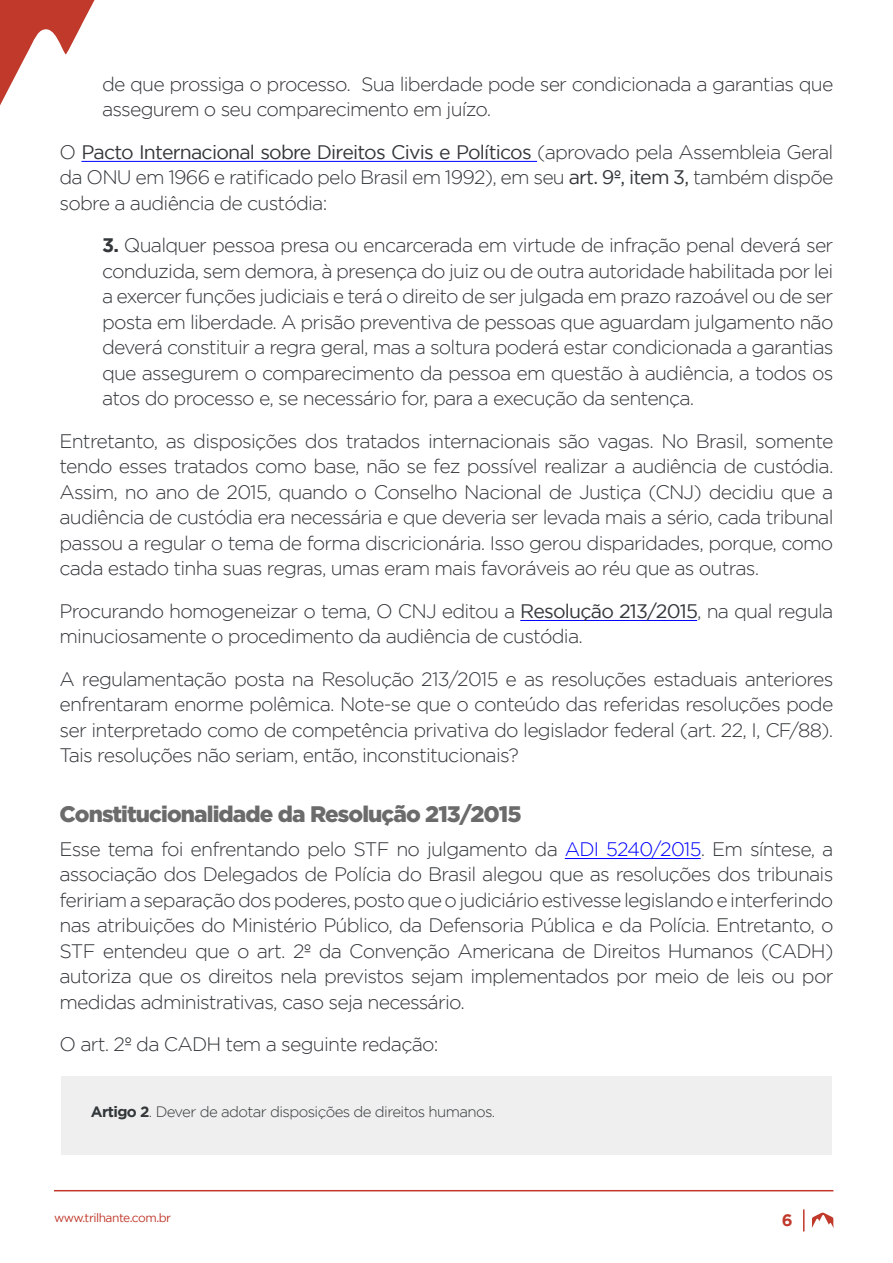
<style>
.page{position:relative;width:893px;height:1263px;background:#fff}
.page>*{position:absolute;margin:0;border:0;box-sizing:border-box;transform-origin:0 0}
.Título_3{font:900 22.5px "Gotham";letter-spacing:-.04em;color:#6b6b6b}
.Parágrafo_Texto{font:300 19.5px/25.5px "Gotham";letter-spacing:-.04em;color:#33373a;text-align:justify}
.t1{font:700 16.5px "Gotham";color:#c0392b}
.Citação_de_Lei_Artig{font:300 15px "Gotham";letter-spacing:-.04em;color:#33373a}
.t2{font:12px "Gotham";letter-spacing:-.04em;color:#c0392b}
.s1{font-weight:400}
.s2{font-weight:700}
.s3{color:#00f}
</style>
<div class="page">
<svg style="left:0;top:0;width:95px;height:105px"></svg>
<svg style="left:803px;top:1209px;width:1px;height:22px"></svg>
<svg style="left:811px;top:1212px;width:23px;height:16px"></svg>
<hr style="left:54px;top:1190px;width:779px;height:1px;background:#c0392b">
<hr style="left:81px;top:161px;width:456px;height:1px;background:#00f">
<hr style="left:520px;top:620px;width:177px;height:1px;background:#00f">
<hr style="left:565px;top:858px;width:136px;height:1px;background:#00f">
<div style="left:61px;top:1076px;width:771px;height:78px;background:#eeefee"></div>
<p class="Parágrafo_Texto" style="left:102px;top:71px;width:733px">de que prossiga o processo. Sua liberdade pode ser condicionada a garantias que assegurem o seu comparecimento em juízo.</p>
<p class="Parágrafo_Texto" style="left:60px;top:139px;width:775px">O <span class="s1">Pacto Internacional sobre Direitos Civis e Políticos</span> (aprovado pela Assembleia Geral da ONU em 1966 e ratificado pelo Brasil em 1992), em seu <span class="s1">art. 9º, item 3,</span> também dispõe sobre a audiência de custódia:</p>
<p class="Parágrafo_Texto" style="left:102px;top:232px;width:733px"><span class="s2">3.</span> Qualquer pessoa presa ou encarcerada em virtude de infração penal deverá ser conduzida, sem demora, à presença do juiz ou de outra autoridade habilitada por lei a exercer funções judiciais e terá o direito de ser julgada em prazo razoável ou de ser posta em liberdade. A prisão preventiva de pessoas que aguardam julgamento não deverá constituir a regra geral, mas a soltura poderá estar condicionada a garantias que assegurem o comparecimento da pessoa em questão à audiência, a todos os atos do processo e, se necessário for, para a execução da sentença.</p>
<p class="Parágrafo_Texto" style="left:60px;top:428px;width:775px">Entretanto, as disposições dos tratados internacionais são vagas. No Brasil, somente tendo esses tratados como base, não se fez possível realizar a audiência de custódia.<br>Assim, no ano de 2015, quando o Conselho Nacional de Justiça (CNJ) decidiu que a audiência de custódia era necessária e que deveria ser levada mais a sério, cada tribunal passou a regular o tema de forma discricionária. Isso gerou disparidades, porque, como cada estado tinha suas regras, umas eram mais favoráveis ao réu que as outras.</p>
<p class="Parágrafo_Texto" style="left:60px;top:598px;width:775px">Procurando homogeneizar o tema, O CNJ editou a <span class="s1">Resolução 213/2015</span>, na qual regula minuciosamente o procedimento da audiência de custódia.</p>
<p class="Parágrafo_Texto" style="left:60px;top:666px;width:775px">A regulamentação posta na Resolução 213/2015 e as resoluções estaduais anteriores enfrentaram enorme polêmica. Note-se que o conteúdo das referidas resoluções pode ser interpretado como de competência privativa do legislador federal (art. 22, I, CF/88).<br>Tais resoluções não seriam, então, inconstitucionais?</p>
<p class="Título_3" style="left:60px;top:801px;width:464px">Constitucionalidade da Resolução 213/2015</p>
<p class="Parágrafo_Texto" style="left:60px;top:836px;width:775px">Esse tema foi enfrentando pelo STF no julgamento da <span class="s3">ADI 5240/2015</span>. Em síntese, a associação dos Delegados de Polícia do Brasil alegou que as resoluções dos tribunais feririam a separação dos poderes, posto que o judiciário estivesse legislando e interferindo nas atribuições do Ministério Público, da Defensoria Pública e da Polícia. Entretanto, o STF entendeu que o art. 2º da Convenção Americana de Direitos Humanos (CADH) autoriza que os direitos nela previstos sejam implementados por meio de leis ou por medidas administrativas, caso seja necessário.</p>
<p class="Parágrafo_Texto" style="left:60px;top:1031px;width:380px">O art. 2º da CADH tem a seguinte redação:</p>
<p class="Citação_de_Lei_Artig" style="left:91px;top:1103px;width:406px"><span class="s2">Artigo 2</span>. Dever de adotar disposições de direitos humanos.</p>
<p class="t2" style="left:54px;top:1211px;width:119px">www.trilhante.com.br</p>
<p class="t1" style="left:782px;top:1211px;width:12px">6</p>
</div>
